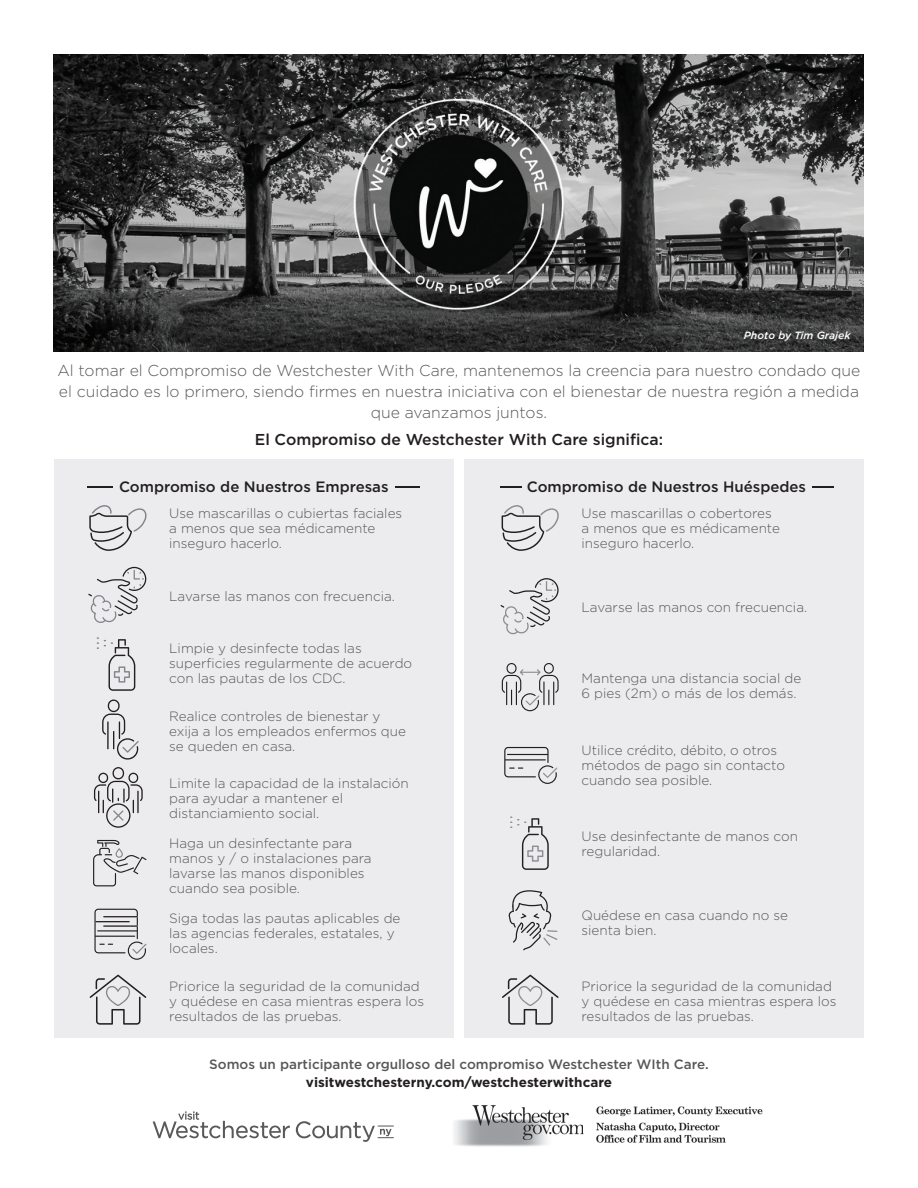
<style>
.page{position:relative;width:918px;height:1188px;background:#fff}
.page>*{position:absolute;margin:0;border:0;box-sizing:border-box;transform-origin:0 0}
.t1{font:300 15.75px/21px "Gotham";color:#57585a;text-align:center}
.t2{font:500 15.75px "Gotham";color:#231f20}
.t3{font:500 15px "Gotham";color:#231f20}
.t4{font:300 13.5px/15px "Gotham";color:#57585a}
.t5{font:500 13.5px "Gotham";color:#57585a}
.t6{font:700 13.5px "Gotham";color:#231f20}
.t7{font:italic 500 10.5px "Gotham";color:#fff}
</style>
<div class="page">
<div style="left:54px;top:459px;width:400px;height:579px;background:#ececee"></div>
<div style="left:464px;top:459px;width:400px;height:579px;background:#ececee"></div>
<img style="left:54px;top:54px;width:810px;height:298px">
<img style="left:454px;top:1105px;width:309px;height:42px">
<svg style="left:296px;top:1121px;width:98px;height:21px"></svg>
<svg style="left:153px;top:1111px;width:137px;height:27px"></svg>
<svg style="left:395px;top:487px;width:25px;height:1px"></svg>
<svg style="left:87px;top:487px;width:25px;height:1px"></svg>
<svg style="left:500px;top:487px;width:22px;height:1px"></svg>
<svg style="left:812px;top:487px;width:22px;height:1px"></svg>
<svg style="left:502px;top:663px;width:57px;height:48px"></svg>
<svg style="left:504px;top:747px;width:53px;height:37px"></svg>
<svg style="left:510px;top:817px;width:39px;height:53px"></svg>
<svg style="left:509px;top:890px;width:48px;height:60px"></svg>
<svg style="left:501px;top:578px;width:58px;height:56px"></svg>
<svg style="left:88px;top:567px;width:58px;height:56px"></svg>
<svg style="left:89px;top:505px;width:58px;height:46px"></svg>
<svg style="left:502px;top:505px;width:57px;height:46px"></svg>
<svg style="left:97px;top:637px;width:38px;height:54px"></svg>
<svg style="left:102px;top:700px;width:37px;height:60px"></svg>
<svg style="left:94px;top:767px;width:49px;height:61px"></svg>
<svg style="left:93px;top:840px;width:54px;height:46px"></svg>
<svg style="left:94px;top:909px;width:52px;height:51px"></svg>
<svg style="left:90px;top:975px;width:56px;height:50px"></svg>
<svg style="left:502px;top:975px;width:57px;height:50px"></svg>
<p class="t7" style="left:744px;top:329px;width:108px">Photo by Tim Grajek</p>
<p class="t1" style="left:58px;top:360px;width:804px">Al tomar el Compromiso de Westchester With Care, mantenemos la creencia para nuestro condado que el cuidado es lo primero, siendo firmes en nuestra iniciativa con el bienestar de nuestra región a medida que avanzamos juntos.</p>
<p class="t2" style="left:255px;top:430px;width:410px">El Compromiso de Westchester With Care significa:</p>
<p class="t3" style="left:119px;top:477px;width:271px">Compromiso de Nuestros Empresas</p>
<p class="t3" style="left:527px;top:477px;width:281px">Compromiso de Nuestros Huéspedes</p>
<p class="t4" style="left:169px;top:506px;width:234px">Use mascarillas o cubiertas faciales a menos que sea médicamente inseguro hacerlo.</p>
<p class="t4" style="left:169px;top:589px;width:227px">Lavarse las manos con frecuencia.</p>
<p class="t4" style="left:169px;top:641px;width:244px">Limpie y desinfecte todas las superficies regularmente de acuerdo con las pautas de los CDC.</p>
<p class="t4" style="left:169px;top:709px;width:238px">Realice controles de bienestar y exija a los empleados enfermos que se queden en casa.</p>
<p class="t4" style="left:169px;top:776px;width:241px">Limite la capacidad de la instalación para ayudar a mantener el distanciamiento social.</p>
<p class="t4" style="left:169px;top:836px;width:204px">Haga un desinfectante para manos y / o instalaciones para lavarse las manos disponibles cuando sea posible.</p>
<p class="t4" style="left:169px;top:911px;width:233px">Siga todas las pautas aplicables de las agencias federales, estatales, y locales.</p>
<p class="t4" style="left:582px;top:506px;width:200px">Use mascarillas o cobertores a menos que es médicamente inseguro hacerlo.</p>
<p class="t4" style="left:582px;top:600px;width:227px">Lavarse las manos con frecuencia.</p>
<p class="t4" style="left:582px;top:671px;width:221px">Mantenga una distancia social de<br>6 pies (2m) o más de los demás.</p>
<p class="t4" style="left:582px;top:742px;width:205px">Utilice crédito, débito, o otros métodos de pago sin contacto cuando sea posible.</p>
<p class="t4" style="left:582px;top:829px;width:218px">Use desinfectante de manos con regularidad.</p>
<p class="t4" style="left:582px;top:907px;width:208px">Quédese en casa cuando no se sienta bien.</p>
<p class="t4" style="left:169px;top:979px;width:256px">Priorice la seguridad de la comunidad y quédese en casa mientras espera los resultados de las pruebas.</p>
<p class="t4" style="left:582px;top:979px;width:256px">Priorice la seguridad de la comunidad y quédese en casa mientras espera los resultados de las pruebas.</p>
<p class="t5" style="left:209px;top:1056px;width:501px">Somos un participante orgulloso del compromiso Westchester WIth Care.</p>
<p class="t6" style="left:306px;top:1074px;width:308px">visitwestchesterny.com/westchesterwithcare</p>
</div>
